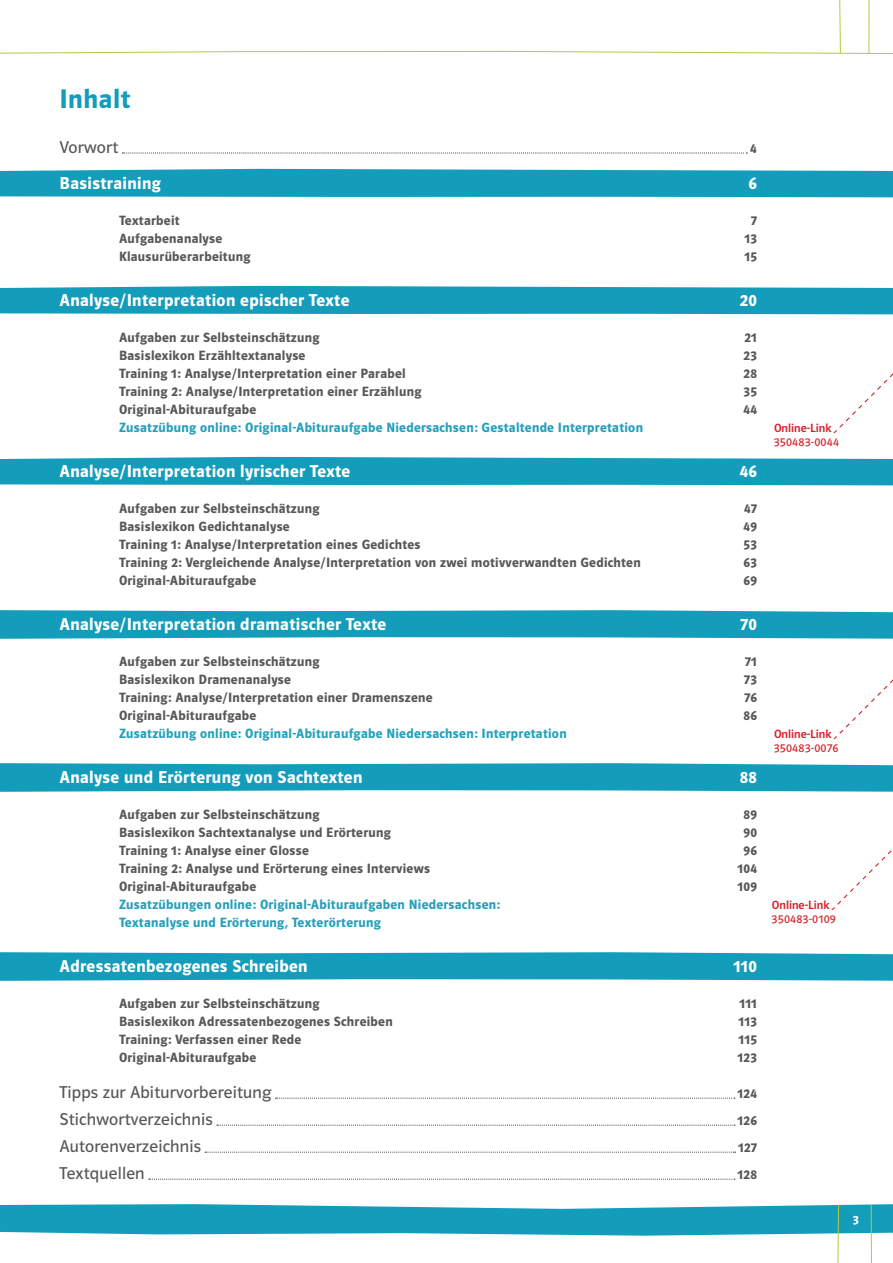
<style>
.page{position:relative;width:893px;height:1263px;background:#fff}
.page>*{position:absolute;margin:0;border:0;box-sizing:border-box;transform-origin:0 0}
.t1{font:27px "Polo ST11 K Hfett";letter-spacing:.02em;color:#149cbb}
.t2{font:17.25px "Polo ST11 K Hfett";letter-spacing:.02em;color:#fff}
.t3{font:17.25px "Polo ST11 K Buch";letter-spacing:.01em;color:#57585a}
.t4{font:13.5px "Polo ST11 K Hfett";letter-spacing:.02em;color:#57585a}
.t5{font:13.5px/18px "Polo ST11 K Hfett";letter-spacing:.02em;color:#24a0bb}
.t6{font:12.75px "Polo ST11 K Hfett";color:#fff}
.t7{font:12px/13.5px "Polo ST11 K Krftg";color:#d32229}
.s1{font-family:"Polo ST11 K Buch"}
</style>
<div class="page">
<svg style="left:0;top:952px;width:893px;height:29px;background:#24a2bf"></svg>
<svg style="left:0;top:763px;width:893px;height:29px;background:#24a2bf"></svg>
<svg style="left:0;top:457px;width:893px;height:28px;background:#1d9fbd"></svg>
<svg style="left:0;top:286px;width:893px;height:28px;background:#1d9fbd"></svg>
<svg style="left:0;top:169px;width:893px;height:28px;background:#1d9fbd"></svg>
<svg style="left:0;top:610px;width:893px;height:29px;background:#24a2bf"></svg>
<svg style="left:122px;top:153px;width:625px;height:1px"></svg>
<svg style="left:276px;top:1098px;width:459px;height:1px"></svg>
<svg style="left:217px;top:1125px;width:518px;height:1px"></svg>
<svg style="left:205px;top:1152px;width:530px;height:1px"></svg>
<svg style="left:149px;top:1179px;width:586px;height:1px"></svg>
<svg style="left:832px;top:850px;width:60px;height:59px"></svg>
<svg style="left:834px;top:373px;width:59px;height:59px"></svg>
<svg style="left:834px;top:679px;width:59px;height:59px"></svg>
<svg style="left:0;top:0;width:893px;height:54px"></svg>
<svg style="left:0;top:1204px;width:893px;height:59px"></svg>
<p class="t1" style="left:60px;top:84px;width:72px">Inhalt</p>
<p class="t3" style="left:60px;top:138px;width:60px">Vorwort</p>
<p class="t4" style="left:750px;top:141px;width:8px">4</p>
<p class="t2" style="left:60px;top:173px;width:103px">Basistraining</p>
<p class="t2" style="left:748px;top:173px;width:10px">6</p>
<p class="t4" style="left:119px;top:213px;width:62px">Textarbeit</p>
<p class="t4" style="left:751px;top:213px;width:8px">7</p>
<p class="t4" style="left:119px;top:231px;width:105px">Aufgabenanalyse</p>
<p class="t4" style="left:744px;top:231px;width:14px">13</p>
<p class="t4" style="left:119px;top:249px;width:133px">Klausurüberarbeitung</p>
<p class="t4" style="left:744px;top:249px;width:14px">15</p>
<p class="t2" style="left:60px;top:290px;width:291px">Analyse/Interpretation epischer Texte</p>
<p class="t2" style="left:740px;top:290px;width:19px">20</p>
<p class="t4" style="left:119px;top:330px;width:202px">Aufgaben zur Selbsteinschätzung</p>
<p class="t4" style="left:744px;top:330px;width:14px">21</p>
<p class="t4" style="left:119px;top:348px;width:188px">Basislexikon Erzähltextanalyse</p>
<p class="t4" style="left:743px;top:348px;width:15px">23</p>
<p class="t4" style="left:119px;top:366px;width:288px">Training 1: Analyse/Interpretation einer Parabel</p>
<p class="t4" style="left:743px;top:366px;width:15px">28</p>
<p class="t4" style="left:119px;top:384px;width:304px">Training 2: Analyse/Interpretation einer Erzählung</p>
<p class="t4" style="left:743px;top:384px;width:15px">35</p>
<p class="t4" style="left:119px;top:402px;width:139px">Original-Abituraufgabe</p>
<p class="t4" style="left:743px;top:402px;width:15px">44</p>
<p class="t5" style="left:119px;top:418px;width:525px">Zusatzübung online: Original-Abituraufgabe Niedersachsen: Gestaltende Interpretation</p>
<p class="t2" style="left:60px;top:461px;width:292px">Analyse/Interpretation lyrischer Texte</p>
<p class="t2" style="left:740px;top:461px;width:19px">46</p>
<p class="t4" style="left:119px;top:501px;width:202px">Aufgaben zur Selbsteinschätzung</p>
<p class="t4" style="left:744px;top:501px;width:15px">47</p>
<p class="t4" style="left:119px;top:519px;width:172px">Basislexikon Gedichtanalyse</p>
<p class="t4" style="left:743px;top:519px;width:15px">49</p>
<p class="t4" style="left:119px;top:537px;width:303px">Training 1: Analyse/Interpretation eines Gedichtes</p>
<p class="t4" style="left:743px;top:537px;width:15px">53</p>
<p class="t4" style="left:119px;top:555px;width:523px">Training 2: Vergleichende Analyse/Interpretation von zwei motivverwandten Gedichten</p>
<p class="t4" style="left:743px;top:555px;width:15px">63</p>
<p class="t4" style="left:119px;top:573px;width:139px">Original-Abituraufgabe</p>
<p class="t4" style="left:743px;top:573px;width:15px">69</p>
<p class="t2" style="left:60px;top:614px;width:328px">Analyse/Interpretation dramatischer Texte</p>
<p class="t2" style="left:740px;top:614px;width:18px">70</p>
<p class="t4" style="left:119px;top:654px;width:202px">Aufgaben zur Selbsteinschätzung</p>
<p class="t4" style="left:745px;top:654px;width:14px">71</p>
<p class="t4" style="left:119px;top:672px;width:174px">Basislexikon Dramenanalyse</p>
<p class="t4" style="left:744px;top:672px;width:15px">73</p>
<p class="t4" style="left:119px;top:690px;width:315px">Training: Analyse/Interpretation einer Dramenszene</p>
<p class="t4" style="left:744px;top:690px;width:14px">76</p>
<p class="t4" style="left:119px;top:708px;width:139px">Original-Abituraufgabe</p>
<p class="t4" style="left:743px;top:708px;width:15px">86</p>
<p class="t5" style="left:119px;top:724px;width:449px">Zusatzübung online: Original-Abituraufgabe Niedersachsen: Interpretation</p>
<p class="t2" style="left:60px;top:767px;width:304px">Analyse und Erörterung von Sachtexten</p>
<p class="t2" style="left:740px;top:767px;width:19px">88</p>
<p class="t4" style="left:119px;top:807px;width:202px">Aufgaben zur Selbsteinschätzung</p>
<p class="t4" style="left:743px;top:807px;width:15px">89</p>
<p class="t4" style="left:119px;top:825px;width:273px">Basislexikon Sachtextanalyse und Erörterung</p>
<p class="t4" style="left:743px;top:825px;width:15px">90</p>
<p class="t4" style="left:119px;top:843px;width:191px">Training 1: Analyse einer Glosse</p>
<p class="t4" style="left:743px;top:843px;width:15px">96</p>
<p class="t4" style="left:119px;top:861px;width:313px">Training 2: Analyse und Erörterung eines Interviews</p>
<p class="t4" style="left:738px;top:861px;width:21px">104</p>
<p class="t4" style="left:119px;top:879px;width:139px">Original-Abituraufgabe</p>
<p class="t4" style="left:738px;top:879px;width:21px">109</p>
<p class="t5" style="left:119px;top:895px;width:383px">Zusatzübungen online: Original-Abituraufgaben Niedersachsen:<br>Textanalyse und Erörterung, Texterörterung</p>
<p class="t2" style="left:60px;top:956px;width:250px">Adressatenbezogenes Schreiben</p>
<p class="t2" style="left:733px;top:956px;width:25px">110</p>
<p class="t4" style="left:119px;top:996px;width:202px">Aufgaben zur Selbsteinschätzung</p>
<p class="t4" style="left:739px;top:996px;width:19px">111</p>
<p class="t4" style="left:119px;top:1014px;width:275px">Basislexikon Adressatenbezogenes Schreiben</p>
<p class="t4" style="left:738px;top:1014px;width:20px">113</p>
<p class="t4" style="left:119px;top:1032px;width:184px">Training: Verfassen einer Rede</p>
<p class="t4" style="left:738px;top:1032px;width:20px">115</p>
<p class="t4" style="left:119px;top:1050px;width:139px">Original-Abituraufgabe</p>
<p class="t4" style="left:738px;top:1050px;width:21px">123</p>
<p class="t3" style="left:60px;top:1083px;width:213px">Tipps zur Abiturvorbereitung</p>
<p class="t4" style="left:738px;top:1086px;width:21px">124</p>
<p class="t3" style="left:60px;top:1110px;width:155px">Stichwortverzeichnis</p>
<p class="t4" style="left:738px;top:1113px;width:21px">126</p>
<p class="t3" style="left:60px;top:1137px;width:143px">Autorenverzeichnis</p>
<p class="t4" style="left:738px;top:1140px;width:21px">127</p>
<p class="t3" style="left:60px;top:1164px;width:87px">Textquellen</p>
<p class="t4" style="left:738px;top:1167px;width:21px">128</p>
<p class="t7" style="left:774px;top:421px;width:67px">Online-Link<br><span class="s1">350483-0044</span></p>
<p class="t7" style="left:774px;top:727px;width:66px">Online-Link<br><span class="s1">350483-0076</span></p>
<p class="t7" style="left:772px;top:898px;width:66px">Online-Link<br><span class="s1">350483-0109</span></p>
<p class="t6" style="left:853px;top:1213px;width:8px">3</p>
</div>
